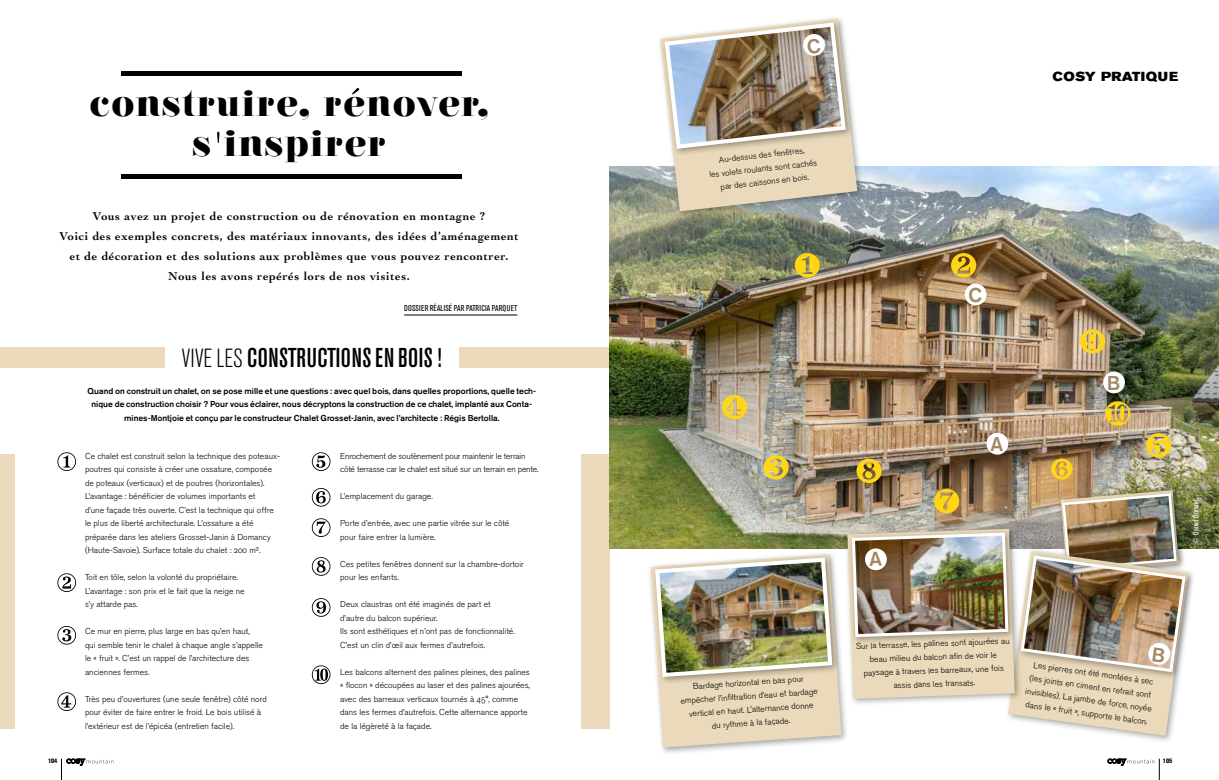
<style>
.page{position:relative;width:1219px;height:780px;background:#fff}
.page>*{position:absolute;margin:0;border:0;box-sizing:border-box;transform-origin:0 0}
.t1{font:900 36px/40px "Nouvelle Vague";letter-spacing:.05em;color:#000;text-align:center}
.t2{font:500 condensed 27px "Akzidenz Grotesk BE";letter-spacing:.02em;color:#000}
.t3{font:500 19.8px "Akzidenz Grotesk BE";color:#a38866}
.t4{font:13px "Akzidenz Grotesk BE Super";letter-spacing:.02em;color:#000;scale:1.08 1}
.t5{font:700 12px/20px "Cochin";letter-spacing:.05em;color:#000;text-align:center}
.t6{font:8.5px/13.5px "Akzidenz Grotesk BE Light Os F";color:#000}
.t7{font:500 8.5px/13.5px "Akzidenz Grotesk BE";color:#000;text-align:center}
.t8{font:8.5px/13.5px "Akzidenz Grotesk BE Light Os F";letter-spacing:-.02em;color:#000}
.t9{font:condensed 8.5px "Akzidenz Grotesk BE";letter-spacing:.01em;color:#000}
.t10{font:condensed 8px "Akzidenz Grotesk BE";letter-spacing:.01em;color:#fff}
.t11{font:800 condensed 6.3px "Akzidenz Grotesk BE";letter-spacing:-.01em;color:#000}
.s1{font-weight:300;font-size:26px}
</style>
<div class="page">
<svg style="left:61px;top:758px;width:52px;height:22px"></svg>
<svg style="left:1108px;top:758px;width:52px;height:22px"></svg>
<div style="left:0;top:454px;width:14px;height:275px;background:#ead9ba"></div>
<div style="left:581px;top:454px;width:28px;height:275px;background:#ead9ba"></div>
<hr style="left:404px;top:315px;width:113px;height:1px;background:#000">
<div style="left:121px;top:174px;width:341px;height:5px;background:#000"></div>
<hr style="left:121px;top:71px;width:341px;height:4px;background:#000">
<svg style="left:217px;top:132px;width:2px;height:11px"></svg>
<svg style="left:352px;top:88px;width:7px;height:6px"></svg>
<div style="left:0;top:347px;width:164px;height:21px;background:#ead9ba"></div>
<div style="left:459px;top:347px;width:150px;height:21px;background:#ead9ba"></div>
<svg style="left:57px;top:452px;width:19px;height:19px"></svg>
<svg style="left:57px;top:573px;width:19px;height:19px"></svg>
<svg style="left:57px;top:626px;width:19px;height:18px"></svg>
<svg style="left:57px;top:692px;width:19px;height:19px"></svg>
<svg style="left:312px;top:452px;width:18px;height:19px"></svg>
<svg style="left:312px;top:488px;width:18px;height:18px"></svg>
<svg style="left:312px;top:518px;width:18px;height:19px"></svg>
<svg style="left:312px;top:557px;width:18px;height:18px"></svg>
<svg style="left:312px;top:598px;width:18px;height:18px"></svg>
<svg style="left:312px;top:665px;width:18px;height:19px"></svg>
<img style="left:609px;top:167px;width:610px;height:381px">
<svg style="left:795px;top:253px;width:25px;height:24px"></svg>
<svg style="left:763px;top:455px;width:26px;height:24px"></svg>
<svg style="left:856px;top:458px;width:26px;height:25px"></svg>
<svg style="left:1146px;top:433px;width:25px;height:24px"></svg>
<svg style="left:1105px;top:401px;width:25px;height:24px"></svg>
<svg style="left:951px;top:253px;width:25px;height:24px"></svg>
<svg style="left:722px;top:395px;width:25px;height:24px"></svg>
<svg style="left:1080px;top:329px;width:25px;height:24px"></svg>
<svg style="left:1051px;top:458px;width:21px;height:21px"></svg>
<div style="left:1056px;top:486px;width:131px;height:95px;background:#000;opacity:.35"></div>
<div style="left:1005px;top:547px;width:191px;height:196px;background:#000;opacity:.35"></div>
<div style="left:1017px;top:551px;width:176px;height:129px;background:#000;opacity:.35"></div>
<div style="left:657px;top:15px;width:208px;height:204px;background:#000;opacity:.35"></div>
<div style="left:647px;top:550px;width:202px;height:205px;background:#000;opacity:.35"></div>
<img style="left:651px;top:554px;width:190px;height:193px">
<div style="left:986px;top:433px;width:22px;height:21px;background:#fff;border-radius:50%"></div>
<div style="left:965px;top:283px;width:21px;height:22px;background:#fff;border-radius:50%"></div>
<div style="left:1103px;top:371px;width:22px;height:22px;background:#fff;border-radius:50%"></div>
<div style="left:843px;top:525px;width:180px;height:181px;background:#000;opacity:.35"></div>
<img style="left:660px;top:19px;width:197px;height:192px">
<img style="left:847px;top:489px;width:341px;height:246px">
<h1 class="t1" style="left:90px;top:84px;width:399px">construire, renover, s inspirer</h1>
<p class="t5" style="left:60px;top:206px;width:461px">Vous avez un projet de construction ou de rénovation en montagne ?<br>Voici des exemples concrets, des matériaux innovants, des idées d’aménagement et de décoration et des solutions aux problèmes que vous pouvez rencontrer.<br>Nous les avons repérés lors de nos visites.</p>
<p class="t9" style="left:404px;top:303px;width:9px">DOSSIER</p>
<p class="t9" style="left:430px;top:303px;width:5px">RÉALISÉ</p>
<p class="t9" style="left:454px;top:303px;width:20px">PAR PATRICIA</p>
<p class="t9" style="left:492px;top:303px;width:20px">PARQUET</p>
<h2 class="t2" style="left:182px;top:343px;width:262px"><span class="s1">VIVE LES</span> CONSTRUCTIONS EN BOIS !</h2>
<p class="t7" style="left:88px;top:384px;width:450px">Quand on construit un chalet, on se pose mille et une questions : avec quel bois, dans quelles proportions, quelle tech&shy;nique de construction choisir ? Pour vous éclairer, nous décryptons la construction de ce chalet, implanté aux Conta&shy;mines-Montjoie et conçu par le constructeur Chalet Grosset-Janin, avec l’architecte : Régis Bertolla.</p>
<p class="t6" style="left:85px;top:449px;width:196px">Ce chalet est construit selon la technique des poteaux&shy;poutres qui consiste à créer une ossature, composée de poteaux (verticaux) et de poutres (horizontales).<br>L’avantage : bénéficier de volumes importants et<br>d’une façade très ouverte. C’est la technique qui offre le plus de liberté architecturale. L’ossature a été préparée dans les ateliers Grosset-Janin à Domancy (Haute-Savoie). Surface totale du chalet : 200 m².</p>
<p class="t6" style="left:85px;top:570px;width:161px">Toit en tôle, selon la volonté du propriétaire.<br>L’avantage : son prix et le fait que la neige ne s’y attarde pas.</p>
<p class="t6" style="left:85px;top:624px;width:179px">Ce mur en pierre, plus large en bas qu’en haut,<br>qui semble tenir le chalet à chaque angle s’appelle le « fruit ». C’est un rappel de l’architecture des anciennes fermes.</p>
<p class="t6" style="left:85px;top:692px;width:183px">Très peu d’ouvertures (une seule fenêtre) côté nord pour éviter de faire entrer le froid. Le bois utilisé à l’extérieur est de l’épicéa (entretien facile).</p>
<p class="t8" style="left:340px;top:449px;width:200px">Enrochement de soutènement pour maintenir le terrain côté terrasse car le chalet est situé sur un terrain en pente.</p>
<p class="t6" style="left:340px;top:489px;width:94px">L’emplacement du garage.</p>
<p class="t6" style="left:340px;top:516px;width:171px">Porte d’entrée, avec une partie vitrée sur le côté pour faire entrer la lumière.</p>
<p class="t6" style="left:340px;top:557px;width:185px">Ces petites fenêtres donnent sur la chambre-dortoir pour les enfants.</p>
<p class="t6" style="left:340px;top:597px;width:176px">Deux claustras ont été imaginés de part et d’autre du balcon supérieur.<br>Ils sont esthétiques et n’ont pas de fonctionnalité.<br>C’est un clin d’œil aux fermes d’autrefois.</p>
<p class="t6" style="left:340px;top:665px;width:191px">Les balcons alternent des palines pleines, des palines « flocon » découpées au laser et des palines ajourées, avec des barreaux verticaux tournés à 45°, comme dans les fermes d’autrefois. Cette alternance apporte de la légèreté à la façade.</p>
<p class="t6" style="left:707px;top:154px;width:110px;text-align:center;rotate:-6deg">Au-dessus des fenêtres,<br>les volets roulants sont cachés par des caissons en bois.</p>
<h3 class="t4" style="left:1052px;top:69px;width:118px">COSY PRATIQUE</h3>
<h3 class="t3" style="left:968px;top:283px;width:15px">C</h3>
<h3 class="t3" style="left:991px;top:431px;width:14px">A</h3>
<h3 class="t3" style="left:1107px;top:371px;width:15px">B</h3>
<p class="t6" style="left:679px;top:680px;width:139px;text-align:center;rotate:-4deg">Bardage horizontal en bas pour empêcher l’infi ltration d’eau et bardage vertical en haut. L’alternance donne<br>du rythme à la façade.</p>
<p class="t6" style="left:856px;top:639px;width:155px;text-align:center;rotate:-2deg">Sur la terrasse, les palines sont ajourées au beau milieu du balcon afi n de voir le paysage à travers les barreaux, une fois assis dans les transats.</p>
<p class="t6" style="left:1030px;top:657px;width:129px;text-align:center;rotate:8deg">Les pierres ont été montées à sec (les joints en ciment en retrait sont invisibles). La jambe de force, noyée dans le « fruit », supporte le balcon.</p>
<p class="t11" style="left:48px;top:757px;width:11px">104</p>
<p class="t11" style="left:1163px;top:757px;width:11px">105</p>
<p class="t10" style="left:1191px;top:543px;width:45px;rotate:-90deg">© DANIEL DURAND</p>
</div>
